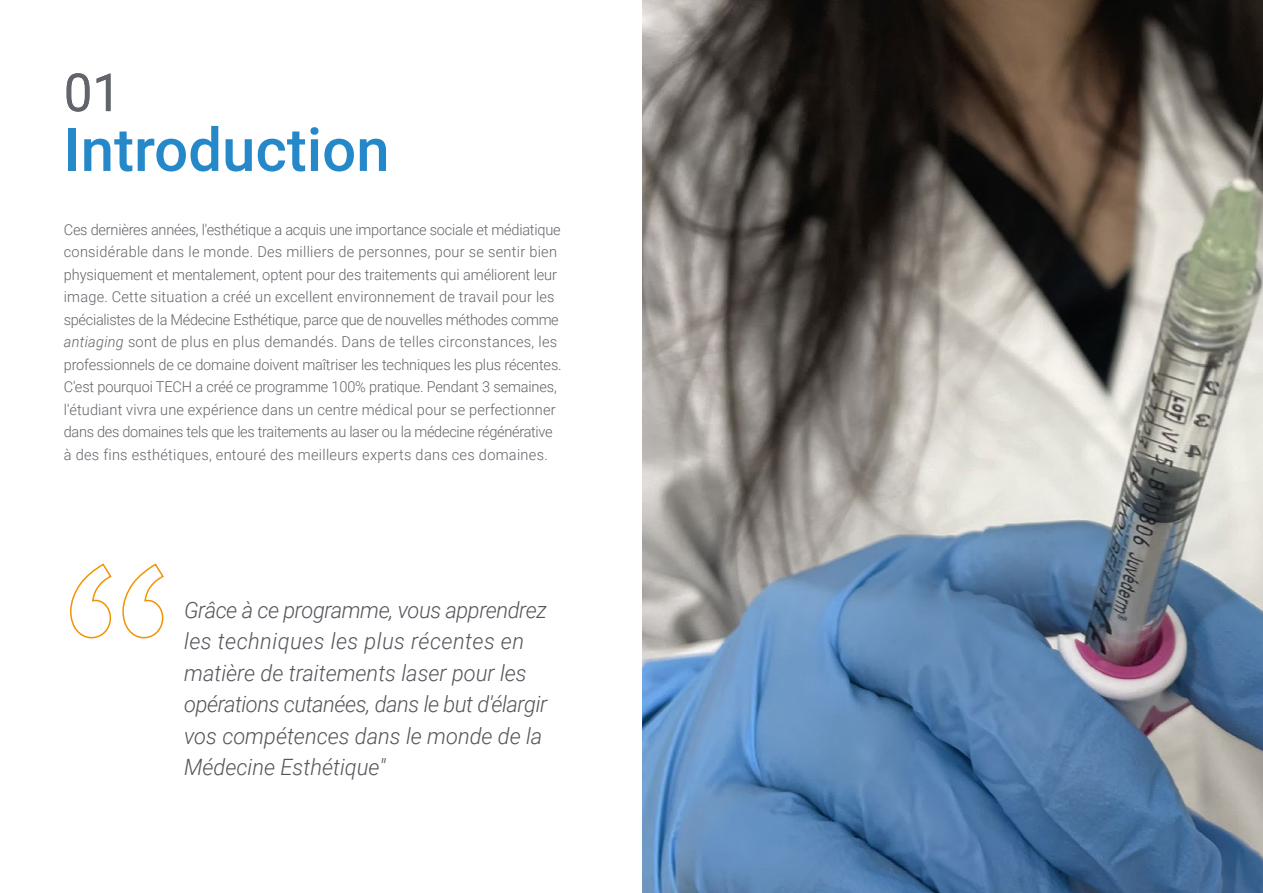
<style>
.page{position:relative;width:1263px;height:893px;background:#fff}
.page>*{position:absolute;margin:0;border:0;box-sizing:border-box;transform-origin:0 0}
.t1{font:500 60px "Roboto";color:#2488c9}
.t2{font:52.5px "Roboto";color:#61646a}
.t3{font:italic 300 22.5px/31.5px "Roboto";color:#52555b}
.t4{font:300 15px/22.5px "Roboto";letter-spacing:-.005em;color:#61646a}
.s1{font-style:italic}
</style>
<div class="page">
<img style="left:642px;top:0;width:621px;height:893px">
<svg style="left:70px;top:563px;width:94px;height:76px"></svg>
<h2 class="t2" style="left:64px;top:56px;width:59px">01</h2>
<h1 class="t1" style="left:64px;top:108px;width:327px">Introduction</h1>
<p class="t4" style="left:64px;top:217px;width:499px">Ces dernières années, l'esthétique a acquis une importance sociale et médiatique considérable dans le monde. Des milliers de personnes, pour se sentir bien physiquement et mentalement, optent pour des traitements qui améliorent leur image. Cette situation a créé un excellent environnement de travail pour les spécialistes de la Médecine Esthétique, parce que de nouvelles méthodes comme <span class="s1">antiaging</span> sont de plus en plus demandés. Dans de telles circonstances, les professionnels de ce domaine doivent maîtriser les techniques les plus récentes.<br>C'est pourquoi TECH a créé ce programme 100% pratique. Pendant 3 semaines, l'étudiant vivra une expérience dans un centre médical pour se perfectionner dans des domaines tels que les traitements au laser ou la médecine régénérative à des fins esthétiques, entouré des meilleurs experts dans ces domaines.</p>
<h3 class="t3" style="left:184px;top:593px;width:365px">Grâce à ce programme, vous apprendrez les techniques les plus récentes en matière de traitements laser pour les opérations cutanées, dans le but d'élargir vos compétences dans le monde de la Médecine Esthétique"</h3>
</div>
